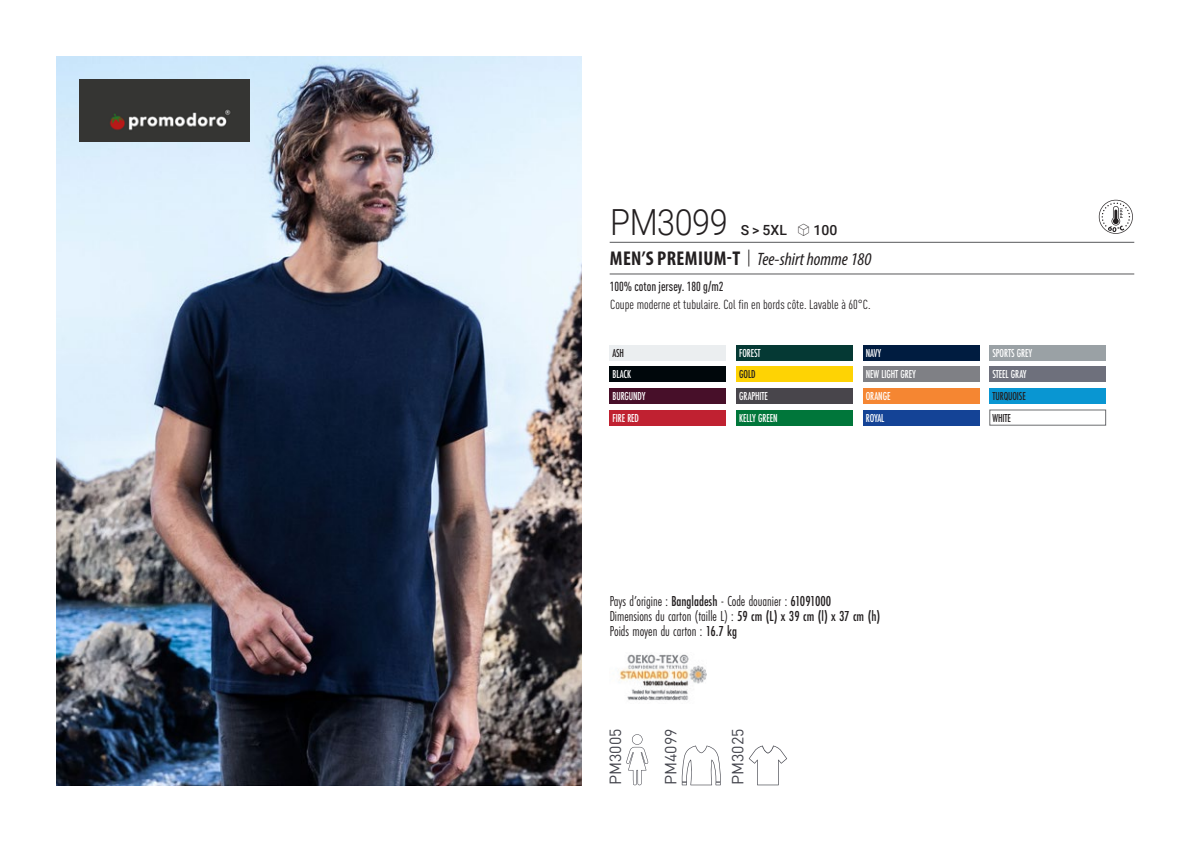
<style>
.page{position:relative;width:1191px;height:842px;background:#fff}
.page>*{position:absolute;margin:0;border:0;box-sizing:border-box;transform-origin:0 0}
.t1{font:300 36px "Roboto";letter-spacing:-.015em;color:#231f20;scale:.9 1}
.t2{font:italic 18px "Myriad Variable Concept";color:#231f20}
.t3{font:16px "DIN Pro";color:#43444c}
.t4{font:15px "Futura PT Cond";color:#231f20;scale:.95 1}
.t5{font:500 14px "Roboto";letter-spacing:.005em;color:#231f20}
.t6{font:condensed 13px "DIN Pro";color:#231f20}
.grammage_2020{font:500 condensed 13px "DIN Pro";color:#231f20;scale:.95 1}
.Coloris_nuancier_bla{font:500 12px "Futura PT Cond";letter-spacing:-.01em;color:#fff;scale:.9 1}
.Coloris_nuancier{font:500 12px "Futura PT Cond";letter-spacing:-.01em;color:#231f20;scale:.9 1}
.s1{font-family:"Linotype Shapeshifter";font-weight:400;font-size:16px}
.s2{font-family:"Myriad Pro";font-weight:700;font-style:normal;font-stretch:condensed;font-size:20px}
.s3{font-family:"Roboto Condensed";font-weight:300;font-style:normal;font-size:20px}
.s4{font-weight:500}
</style>
<div class="page">
<img style="left:57px;top:57px;width:524px;height:728px">
<img style="left:79px;top:79px;width:170px;height:62px">
<div style="left:609px;top:345px;width:117px;height:16px;background:#ebeef0"></div>
<div style="left:609px;top:367px;width:117px;height:15px;background:#00070b"></div>
<div style="left:609px;top:388px;width:117px;height:16px;background:#470f29"></div>
<div style="left:609px;top:410px;width:117px;height:15px;background:#c02131"></div>
<div style="left:736px;top:345px;width:116px;height:16px;background:#053934"></div>
<div style="left:736px;top:367px;width:116px;height:15px;background:#fed304"></div>
<div style="left:736px;top:388px;width:116px;height:16px;background:#48454b"></div>
<div style="left:736px;top:410px;width:116px;height:15px;background:#00763a"></div>
<div style="left:863px;top:345px;width:116px;height:16px;background:#001c40"></div>
<div style="left:863px;top:367px;width:116px;height:15px;background:#7f8085"></div>
<div style="left:863px;top:388px;width:116px;height:16px;background:#f58632"></div>
<div style="left:863px;top:410px;width:116px;height:15px;background:#144396"></div>
<div style="left:989px;top:345px;width:116px;height:16px;background:#9aa1a5"></div>
<div style="left:989px;top:367px;width:116px;height:15px;background:#6e707c"></div>
<div style="left:989px;top:388px;width:116px;height:16px;background:#0996d2"></div>
<svg style="left:626px;top:734px;width:22px;height:51px"></svg>
<svg style="left:682px;top:745px;width:38px;height:40px"></svg>
<svg style="left:748px;top:746px;width:39px;height:39px"></svg>
<svg style="left:1098px;top:200px;width:34px;height:34px"></svg>
<img style="left:619px;top:654px;width:87px;height:47px">
<hr style="left:609px;top:242px;width:525px;height:1px;background:#57585a">
<hr style="left:609px;top:274px;width:525px;height:1px;background:#57585a">
<p class="t1" style="left:610px;top:197px;width:132px">PM3099</p>
<p class="t5" style="left:741px;top:220px;width:98px">S &gt; 5XL <span class="s1">S</span> 100</p>
<p class="t2" style="left:610px;top:249px;width:263px"><span class="s2">MEN’S PREMIUM-T</span> <span class="s3">|</span> Tee-shirt homme 180</p>
<p class="grammage_2020" style="left:609px;top:277px;width:121px">100% coton jersey. 180 g/m2</p>
<p class="t6" style="left:610px;top:295px;width:262px">Coupe moderne et tubulaire. Col fin en bords côte. Lavable à 60°C.</p>
<p class="Coloris_nuancier" style="left:612px;top:346px;width:14px">ASH</p>
<p class="Coloris_nuancier_bla" style="left:612px;top:367px;width:22px">BLACK</p>
<p class="Coloris_nuancier_bla" style="left:612px;top:389px;width:38px">BURGUNDY</p>
<p class="Coloris_nuancier_bla" style="left:612px;top:410px;width:31px">FIRE RED</p>
<p class="Coloris_nuancier_bla" style="left:739px;top:346px;width:25px">FOREST</p>
<p class="Coloris_nuancier" style="left:739px;top:367px;width:20px">GOLD</p>
<p class="Coloris_nuancier_bla" style="left:739px;top:389px;width:34px">GRAPHITE</p>
<p class="Coloris_nuancier_bla" style="left:739px;top:410px;width:44px">KELLY GREEN</p>
<p class="Coloris_nuancier_bla" style="left:866px;top:346px;width:18px">NAVY</p>
<p class="Coloris_nuancier_bla" style="left:866px;top:367px;width:57px">NEW LIGHT GREY</p>
<p class="Coloris_nuancier_bla" style="left:866px;top:389px;width:29px">ORANGE</p>
<p class="Coloris_nuancier_bla" style="left:866px;top:410px;width:22px">ROYAL</p>
<p class="t4" style="left:609px;top:592px;width:235px">Pays d’origine : <span class="s4">Bangladesh</span> - Code douanier : <span class="s4">61091000</span></p>
<p class="t4" style="left:609px;top:607px;width:286px">Dimensions du carton (taille L) : <span class="s4">59 cm (L) x 39 cm (l) x 37 cm (h)</span></p>
<p class="t4" style="left:609px;top:622px;width:135px">Poids moyen du carton : <span class="s4">16.7 kg</span></p>
<p class="t3" style="left:602px;top:785px;width:58px;rotate:-90deg">PM3005</p>
<p class="t3" style="left:658px;top:785px;width:58px;rotate:-90deg">PM4099</p>
<p class="t3" style="left:725px;top:785px;width:58px;rotate:-90deg">PM3025</p>
<p class="Coloris_nuancier_bla" style="left:992px;top:346px;width:46px">SPORTS GREY</p>
<p class="Coloris_nuancier_bla" style="left:992px;top:367px;width:39px">STEEL GRAY</p>
<p class="Coloris_nuancier" style="left:992px;top:389px;width:39px">TURQUOISE</p>
<p class="Coloris_nuancier" style="left:992px;top:411px;width:22px">WHITE</p>
</div>
